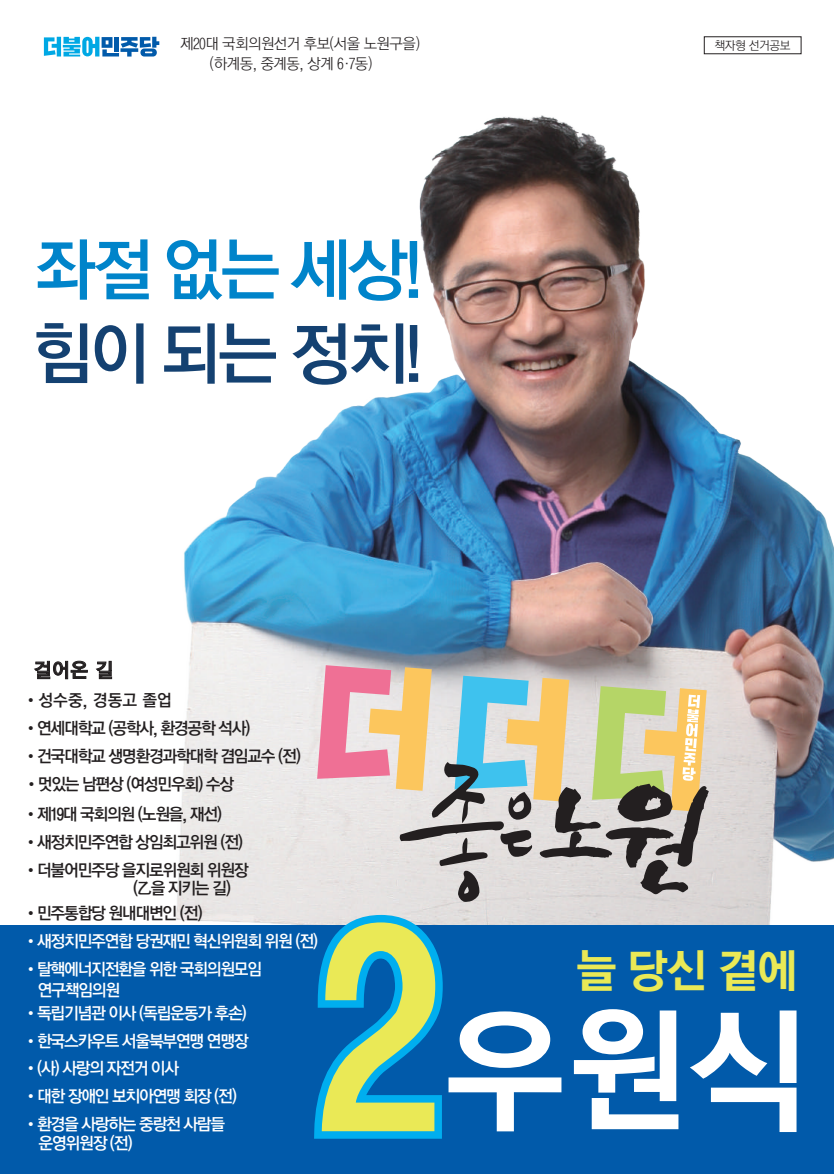
<style>
.page{position:relative;width:834px;height:1174px;background:#fff}
.page>*{position:absolute;margin:0;border:0;box-sizing:border-box;transform-origin:0 0}
.t1{font:135px "YGO550";color:#fff}
.t2{font:67.5px "YGO540";color:#0084ca}
.t3{font:67.5px "YGO540";color:#144171}
.t4{font:45.45px "YGO550";color:#eae956}
.t5{font:19.5px "YGO540";color:#231f20}
.t6{font:16.5px/17.7px "YGO540";letter-spacing:-.08em;color:#231f20}
.t7{font:16.5px/20.7px "YGO540";letter-spacing:-.08em;color:#fff}
.t8{font:15px "YGO520";letter-spacing:-.04em;color:#231f20}
.t9{font:12px "YGO520";letter-spacing:-.04em;color:#231f20}
</style>
<div class="page">
<svg style="left:34px;top:660px;width:54px;height:19px"></svg>
<svg style="left:95px;top:660px;width:17px;height:19px"></svg>
<img style="left:175px;top:115px;width:657px;height:810px">
<div style="left:0;top:925px;width:833px;height:249px;background:#015aaa"></div>
<svg style="left:317px;top:665px;width:391px;height:237px;background:#c4beb1"></svg>
<svg style="left:314px;top:915px;width:128px;height:223px"></svg>
<svg style="left:43px;top:36px;width:116px;height:21px"></svg>
<p class="t8" style="left:180px;top:36px;width:241px">제20대 국회의원선거 후보(서울 노원구을)</p>
<p class="t9" style="left:714px;top:40px;width:77px">책자형 선거공보</p>
<p class="t8" style="left:209px;top:56px;width:165px">(하계동, 중계동, 상계 6·7동)</p>
<h2 class="t2" style="left:35px;top:235px;width:388px">좌절 없는 세상!</h2>
<h2 class="t3" style="left:32px;top:319px;width:391px">힘이 되는 정치!</h2>
<p class="t5" style="left:34px;top:660px;width:81px">걸어온 길</p>
<p class="t6" style="left:24px;top:692px;width:150px">•성수중, 경동고 졸업</p>
<p class="t6" style="left:24px;top:720px;width:228px">•연세대학교 (공학사, 환경공학 석사)</p>
<p class="t6" style="left:24px;top:748px;width:279px">•건국대학교 생명환경과학대학 겸임교수 (전)</p>
<p class="t6" style="left:24px;top:775px;width:211px">•멋있는 남편상 (여성민우회) 수상</p>
<p class="t6" style="left:24px;top:806px;width:200px">•제19대 국회의원 (노원을, 재선)</p>
<p class="t6" style="left:24px;top:834px;width:221px">•새정치민주연합 상임최고위원 (전)</p>
<p class="t6" style="left:133px;top:862px;width:117px;text-indent:-109px">•더불어민주당 을지로위원회 위원장 (乙을 지키는 길)</p>
<p class="t6" style="left:24px;top:905px;width:181px">•민주통합당 원내대변인 (전)</p>
<p class="t7" style="left:24px;top:931px;width:296px">•새정치민주연합 당권재민 혁신위원회 위원 (전)</p>
<p class="t7" style="left:38px;top:959px;width:226px;text-indent:-14px">•탈핵에너지전환을 위한 국회의원모임 연구책임의원</p>
<p class="t7" style="left:24px;top:1004px;width:225px">•독립기념관 이사 (독립운동가 후손)</p>
<p class="t7" style="left:24px;top:1032px;width:227px">•한국스카우트 서울북부연맹 연맹장</p>
<p class="t7" style="left:24px;top:1086px;width:215px">•대한 장애인 보치아연맹 회장 (전)</p>
<p class="t7" style="left:24px;top:1058px;width:157px">•(사) 사랑의 자전거 이사</p>
<p class="t7" style="left:39px;top:1115px;width:188px;line-height:19.2px;text-indent:-15px">•환경을 사랑하는 중랑천 사람들 운영위원장 (전)</p>
<h3 class="t4" style="left:576px;top:947px;width:223px">늘 당신 곁에</h3>
<h1 class="t1" style="left:444px;top:1002px;width:366px">우원식</h1>
</div>
